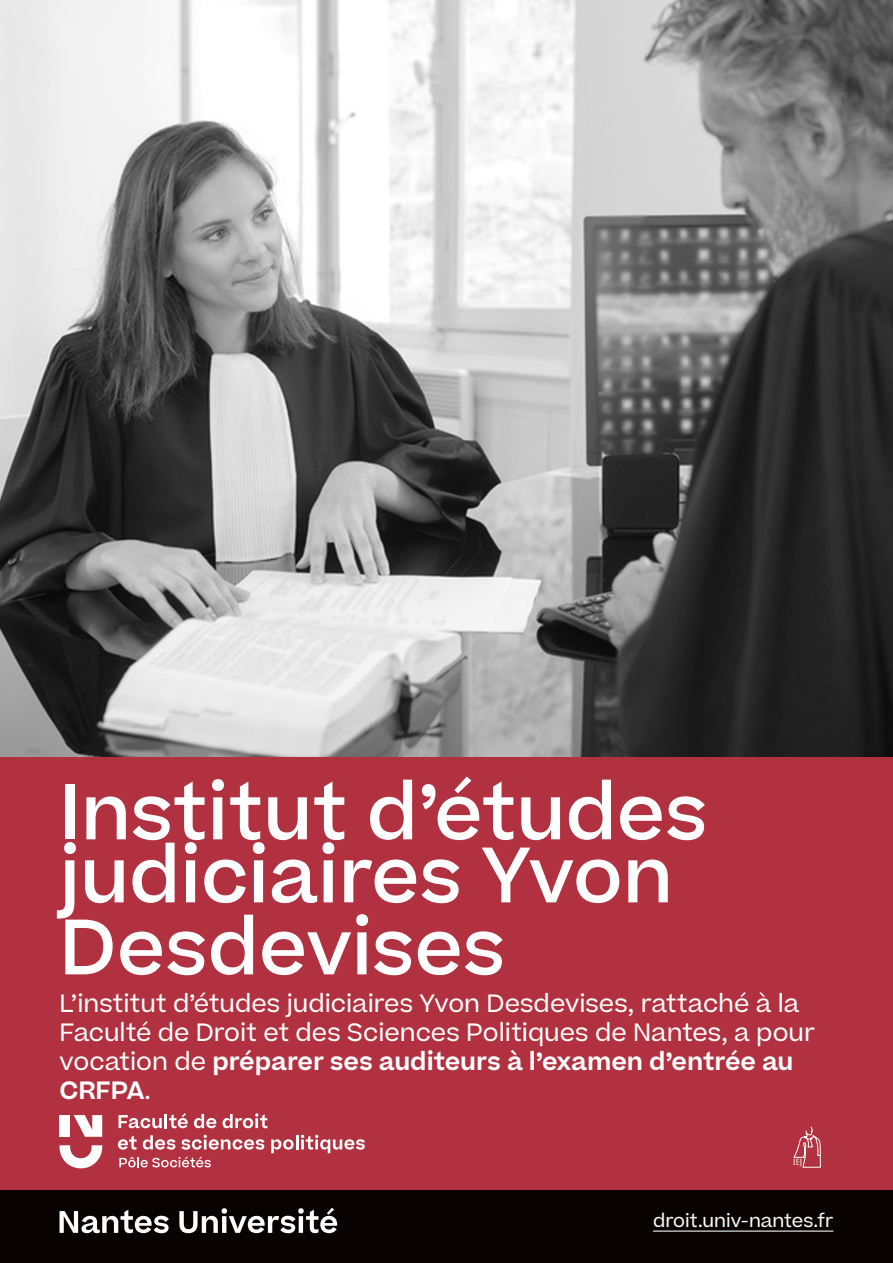
<style>
.page{position:relative;width:893px;height:1263px;background:#fff}
.page>*{position:absolute;margin:0;border:0;box-sizing:border-box;transform-origin:0 0}
.Titre_2{font:500 75px/63px "Beatrice";color:#fff}
.intro{font:24px/28.8px "Beatrice";color:#fff}
.URL{font:18px "Beatrice";color:#fff}
.t1{font:8.25px "Optimus Princeps";color:#fff}
.s1{font-weight:600}
</style>
<div class="page">
<img style="left:0;top:0;width:893px;height:758px">
<div style="left:0;top:758px;width:893px;height:505px;background:#b13140"></div>
<svg style="left:794px;top:1127px;width:27px;height:40px"></svg>
<div style="left:0;top:1191px;width:893px;height:72px;background:#080302"></div>
<svg style="left:60px;top:1208px;width:277px;height:25px"></svg>
<svg style="left:60px;top:1145px;width:42px;height:23px"></svg>
<svg style="left:74px;top:1115px;width:28px;height:22px"></svg>
<div style="left:60px;top:1115px;width:10px;height:22px;background:#fff"></div>
<svg style="left:119px;top:1156px;width:92px;height:11px"></svg>
<svg style="left:119px;top:1113px;width:69px;height:15px"></svg>
<svg style="left:194px;top:1114px;width:22px;height:14px"></svg>
<svg style="left:223px;top:1113px;width:44px;height:15px"></svg>
<svg style="left:118px;top:1135px;width:19px;height:14px"></svg>
<svg style="left:143px;top:1135px;width:122px;height:15px"></svg>
<svg style="left:271px;top:1135px;width:94px;height:18px"></svg>
<hr style="left:653px;top:1230px;width:180px;height:1px;background:#fff">
<p class="Titre_2" style="left:60px;top:780px;width:650px">Institut d’études judiciaires Yvon</p>
<p class="Titre_2" style="left:60px;top:915px;width:447px">Desdevises</p>
<p class="intro" style="left:60px;top:989px;width:757px">L’institut d’études judiciaires Yvon Desdevises, rattaché à la Faculté de Droit et des Sciences Politiques de Nantes, a pour vocation de <span class="s1">préparer ses auditeurs à l’examen d’entrée au CRFPA</span>.</p>
<p class="t1" style="left:793px;top:1158px;width:10px">IEJ</p>
<p class="URL" style="left:653px;top:1208px;width:182px">droit.univ-nantes.fr</p>
</div>
